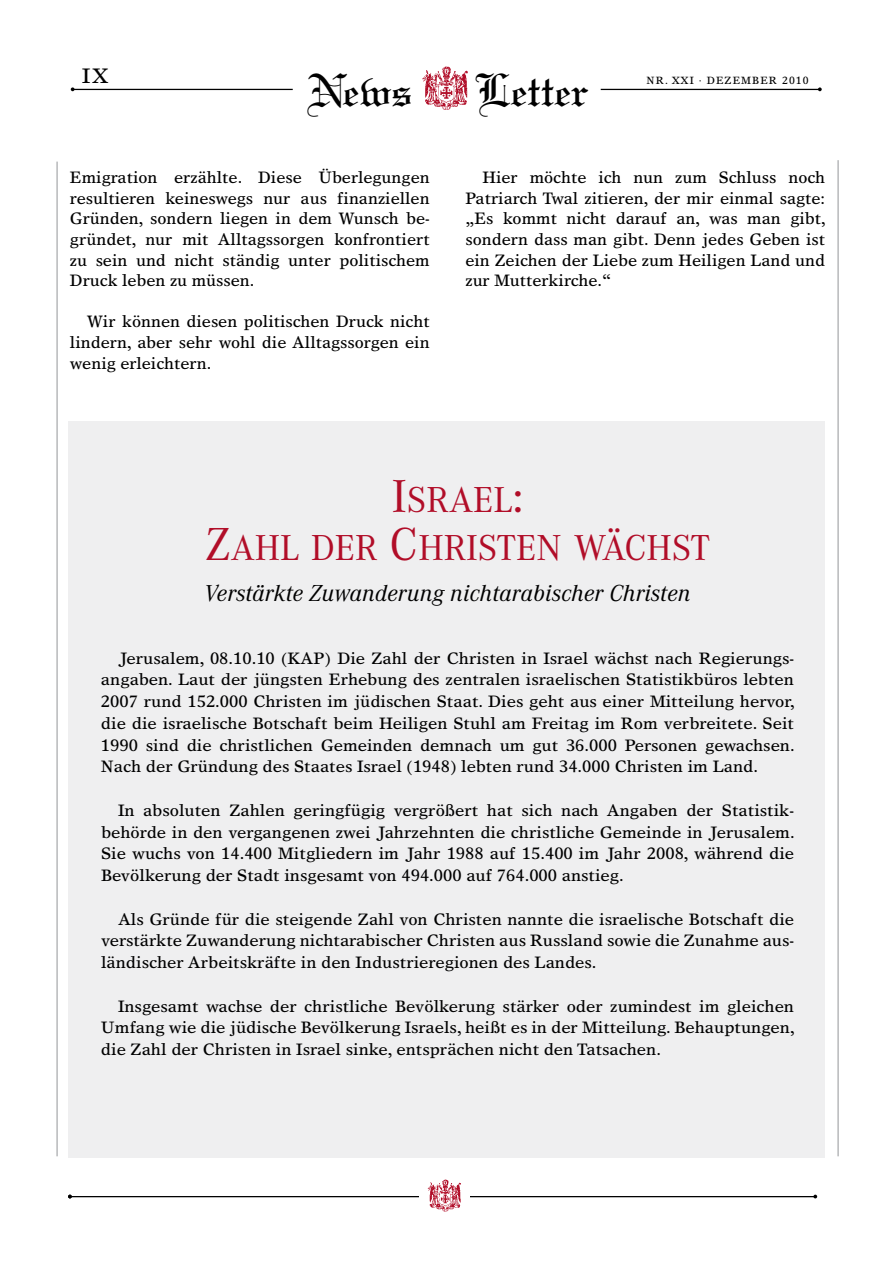
<style>
.page{position:relative;width:893px;height:1263px;background:#fff}
.page>*{position:absolute;margin:0;border:0;box-sizing:border-box;transform-origin:0 0}
.t1{font:49.35px "Linotext";color:#000}
.t2{font:37.5px/48px "Corporate A";color:#b10d28;text-align:center}
.t3{font:italic 24px "Corporate A";letter-spacing:.01em;color:#000}
.t4{font:21px "Times Europa";color:#000}
.t5{font:16.5px/21.8px "Times Europa";color:#000;text-align:justify}
.t6{font:10.5px "Times Europa";letter-spacing:.1em;color:#000}
.s1{font-size:48px}
</style>
<div class="page">
<hr style="left:70px;top:1196px;width:746px;height:1px;background:#000">
<div style="left:419px;top:1184px;width:47px;height:19px;background:#fff"></div>
<div style="left:68px;top:421px;width:757px;height:737px;background:#efeff0"></div>
<div style="left:422px;top:1184px;width:47px;height:19px;background:#fff"></div>
<img style="left:427px;top:1179px;width:34px;height:33px">
<img style="left:422px;top:66px;width:46px;height:44px">
<hr style="left:74px;top:89px;width:219px;height:1px;background:#000">
<hr style="left:601px;top:89px;width:219px;height:1px;background:#000">
<svg style="left:71px;top:87px;width:4px;height:4px"></svg>
<svg style="left:818px;top:87px;width:4px;height:4px"></svg>
<hr style="left:838px;top:160px;width:1px;height:996px;background:#939598">
<hr style="left:57px;top:162px;width:1px;height:994px;background:#939598">
<p class="t4" style="left:82px;top:64px;width:28px">IX</p>
<h1 class="t1" style="left:307px;top:61px;width:107px">News</h1>
<h1 class="t1" style="left:475px;top:61px;width:116px">Letter</h1>
<p class="t6" style="left:647px;top:74px;width:80px">NR. XXI · dezember</p>
<p class="t6" style="left:782px;top:74px;width:28px">2010</p>
<p class="t5" style="left:70px;top:167px;width:361px;line-height:20.7px">Emigration erzählte. Diese Überlegungen resultieren keineswegs nur aus finanziellen Gründen, sondern liegen in dem Wunsch be&shy;gründet, nur mit Alltagssorgen konfrontiert zu sein und nicht ständig unter politischem Druck leben zu müssen.</p>
<p class="t5" style="left:70px;top:311px;width:361px;line-height:20.7px;text-indent:17px">Wir können diesen politischen Druck nicht lindern, aber sehr wohl die Alltagssorgen ein wenig erleichtern.</p>
<p class="t5" style="left:465px;top:167px;width:362px;line-height:20.7px;text-indent:17px">Hier möchte ich nun zum Schluss noch Patriarch Twal zitieren, der mir einmal sagte: „Es kommt nicht darauf an, was man gibt, sondern dass man gibt. Denn jedes Geben ist ein Zeichen der Liebe zum Heiligen Land und zur Mutterkirche.“</p>
<h2 class="t2" style="left:205px;top:476px;width:507px"><span class="s1">I</span>SRAEL<span class="s1">:<br>Z</span>AHL DER <span class="s1">C</span>HRISTEN WÄCHST</h2>
<h3 class="t3" style="left:205px;top:580px;width:487px">Verstärkte Zuwanderung nichtarabischer Christen</h3>
<p class="t5" style="left:101px;top:647px;width:695px;text-indent:17px">Jerusalem, 08.10.10 (KAP) Die Zahl der Christen in Israel wächst nach Regierungs&shy;angaben. Laut der jüngsten Erhebung des zentralen israelischen Statistikbüros lebten 2007 rund 152.000 Christen im jüdischen Staat. Dies geht aus einer Mitteilung hervor, die die israelische Botschaft beim Heiligen Stuhl am Freitag im Rom verbreitete. Seit 1990 sind die christlichen Gemeinden demnach um gut 36.000 Personen gewachsen.<br>Nach der Gründung des Staates Israel (1948) lebten rund 34.000 Christen im Land.</p>
<p class="t5" style="left:101px;top:799px;width:695px;text-indent:17px">In absoluten Zahlen geringfügig vergrößert hat sich nach Angaben der Statistik&shy;behörde in den vergangenen zwei Jahrzehnten die christliche Gemeinde in Jerusalem.<br>Sie wuchs von 14.400 Mitgliedern im Jahr 1988 auf 15.400 im Jahr 2008, während die Bevölkerung der Stadt insgesamt von 494.000 auf 764.000 anstieg.</p>
<p class="t5" style="left:101px;top:908px;width:695px;text-indent:17px">Als Gründe für die steigende Zahl von Christen nannte die israelische Botschaft die verstärkte Zuwanderung nichtarabischer Christen aus Russland sowie die Zunahme aus&shy;ländischer Arbeitskräfte in den Industrieregionen des Landes.</p>
<p class="t5" style="left:101px;top:995px;width:695px;text-indent:17px">Insgesamt wachse der christliche Bevölkerung stärker oder zumindest im gleichen Umfang wie die jüdische Bevölkerung Israels, heißt es in der Mitteilung. Behauptungen, die Zahl der Christen in Israel sinke, entsprächen nicht den Tatsachen.</p>
</div>
